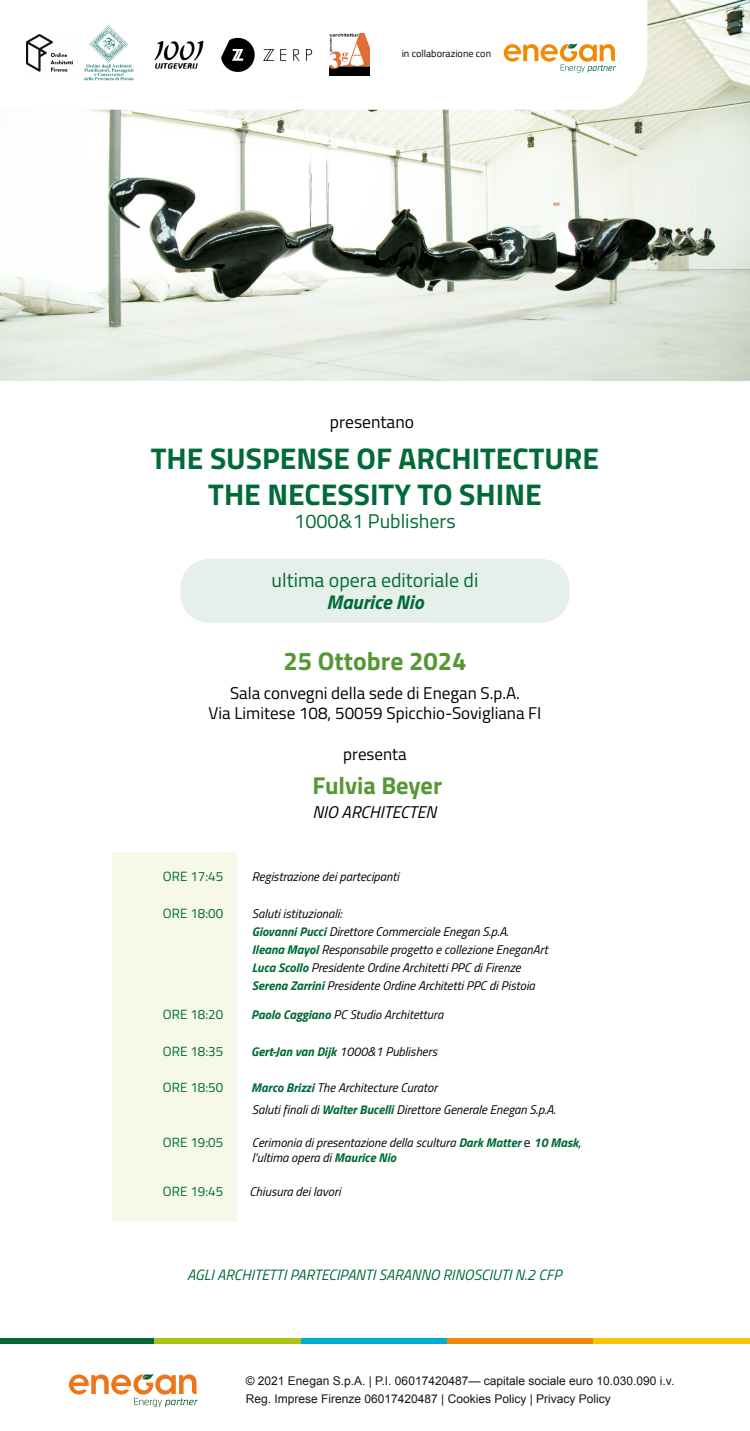
<style>
.page{position:relative;width:750px;height:1431px;background:#fff}
.page>*{position:absolute;margin:0;border:0;box-sizing:border-box;transform-origin:0 0}
.t1{font:700 29.9px/35.9px "Titillium";color:#006a38;text-align:center}
.t2{font:700 25.6px "Titillium";color:#559833}
.t3{font:700 24.4px "Titillium";color:#559833}
.t4{font:19.9px "Titillium";color:#006a38}
.t5{font:italic 700 19.9px "Titillium";color:#006a38}
.t6{font:17.6px "Titillium";color:#000}
.t7{font:17px/20.4px "Titillium";color:#000;text-align:center}
.t8{font:italic 17px "Titillium";color:#000}
.t9{font:italic 15px "Titillium";color:#016939}
.t10{font:13.4px "Titillium";color:#006938}
.t11{font:italic 12.6px/18.1px "Titillium";color:#000}
.t12{font:12px/18px "Arial";color:#171717}
.t13{font:10.2px "Titillium";color:#000}
.s1{font-weight:700;color:#006938}
.s2{font-style:normal;font-size:13.4px}
</style>
<div class="page">
<img style="left:0;top:0;width:750px;height:380px">
<div style="left:180px;top:559px;width:390px;height:63px;background:#e6f0eb;border-radius:29px"></div>
<div style="left:112px;top:852px;width:124px;height:370px;background:#f6f9e7"></div>
<svg style="left:69px;top:1373px;width:129px;height:34px"></svg>
<div style="left:0;top:1337px;width:155px;height:6px;background:#016939"></div>
<div style="left:155px;top:1337px;width:146px;height:6px;background:#a9c413"></div>
<div style="left:301px;top:1337px;width:147px;height:6px;background:#00abd4"></div>
<div style="left:448px;top:1337px;width:146px;height:6px;background:#f08807"></div>
<div style="left:594px;top:1337px;width:156px;height:6px;background:#fcc203"></div>
<svg style="left:0;top:0;width:647px;height:110px"></svg>
<img style="left:26px;top:34px;width:53px;height:41px">
<img style="left:81px;top:24px;width:55px;height:61px">
<svg style="left:504px;top:43px;width:112px;height:30px"></svg>
<img style="left:151px;top:35px;width:56px;height:39px">
<img style="left:217px;top:36px;width:99px;height:37px">
<img style="left:330px;top:33px;width:40px;height:43px">
<p class="t13" style="left:402px;top:46px;width:91px">in collaborazione con</p>
<h3 class="t6" style="left:330px;top:409px;width:86px">presentano</h3>
<h1 class="t1" style="left:151px;top:439px;width:450px">THE SUSPENSE OF ARCHITECTURE<br>THE NECESSITY TO SHINE</h1>
<h3 class="t4" style="left:294px;top:507px;width:163px">1000&amp;1 Publishers</h3>
<h3 class="t4" style="left:272px;top:566px;width:208px">ultima opera editoriale di</h3>
<h3 class="t5" style="left:326px;top:586px;width:99px">Maurice Nio</h3>
<h2 class="t2" style="left:284px;top:641px;width:184px">25 Ottobre 2024</h2>
<h3 class="t7" style="left:209px;top:682px;width:334px">Sala convegni della sede di Enegan S.p.A.<br>Via Limitese 108, 50059 Spicchio-Sovigliana FI</h3>
<h3 class="t7" style="left:343px;top:743px;width:65px">presenta</h3>
<h3 class="t3" style="left:312px;top:767px;width:131px">Fulvia Beyer</h3>
<h3 class="t8" style="left:313px;top:799px;width:125px">NIO ARCHITECTEN</h3>
<p class="t10" style="left:163px;top:866px;width:62px">ORE 17:45</p>
<p class="t11" style="left:252px;top:867px;width:149px">Registrazione dei partecipanti</p>
<p class="t11" style="left:252px;top:903px;width:297px">Saluti istituzionali:<br><span class="s1">Giovanni Pucci</span> Direttore Commerciale Enegan S.p.A.<br><span class="s1">Ileana Mayol</span> Responsabile progetto e collezione EneganArt <span class="s1">Luca Scollo</span> Presidente Ordine Architetti PPC di Firenze <span class="s1">Serena Zarrini</span> Presidente Ordine Architetti PPC di Pistoia</p>
<p class="t10" style="left:163px;top:903px;width:62px">ORE 18:00</p>
<p class="t10" style="left:163px;top:1004px;width:62px">ORE 18:20</p>
<p class="t11" style="left:251px;top:1004px;width:194px"><span class="s1">Paolo Caggiano</span> PC Studio Architettura</p>
<p class="t10" style="left:163px;top:1041px;width:62px">ORE 18:35</p>
<p class="t11" style="left:251px;top:1041px;width:187px"><span class="s1">Gert-Jan van Dijk</span> 1000&amp;1 Publishers</p>
<p class="t10" style="left:163px;top:1077px;width:62px">ORE 18:50</p>
<p class="t10" style="left:163px;top:1132px;width:62px">ORE 19:05</p>
<p class="t11" style="left:251px;top:1075px;width:306px;line-height:22px"><span class="s1">Marco Brizzi</span> The Architecture Curator<br>Saluti finali di <span class="s1">Walter Bucelli</span> Direttore Generale Enegan S.p.A.</p>
<p class="t11" style="left:252px;top:1134px;width:330px;line-height:14.8px">Cerimonia di presentazione della scultura <span class="s1">Dark Matter</span> <span class="s2">e</span> <span class="s1">10 Mask</span>, l’ultima opera di <span class="s1">Maurice Nio</span></p>
<p class="t10" style="left:163px;top:1181px;width:62px">ORE 19:45</p>
<p class="t11" style="left:249px;top:1181px;width:93px">Chiusura dei lavori</p>
<p class="t9" style="left:187px;top:1263px;width:376px">AGLI ARCHITETTI PARTECIPANTI SARANNO RINOSCIUTI N.2 CFP</p>
<p class="t12" style="left:246px;top:1371px;width:430px">© 2021 Enegan S.p.A. | P.I. 06017420487— capitale sociale euro 10.030.090 i.v.<br>Reg. Imprese Firenze 06017420487 | Cookies Policy | Privacy Policy</p>
</div>
